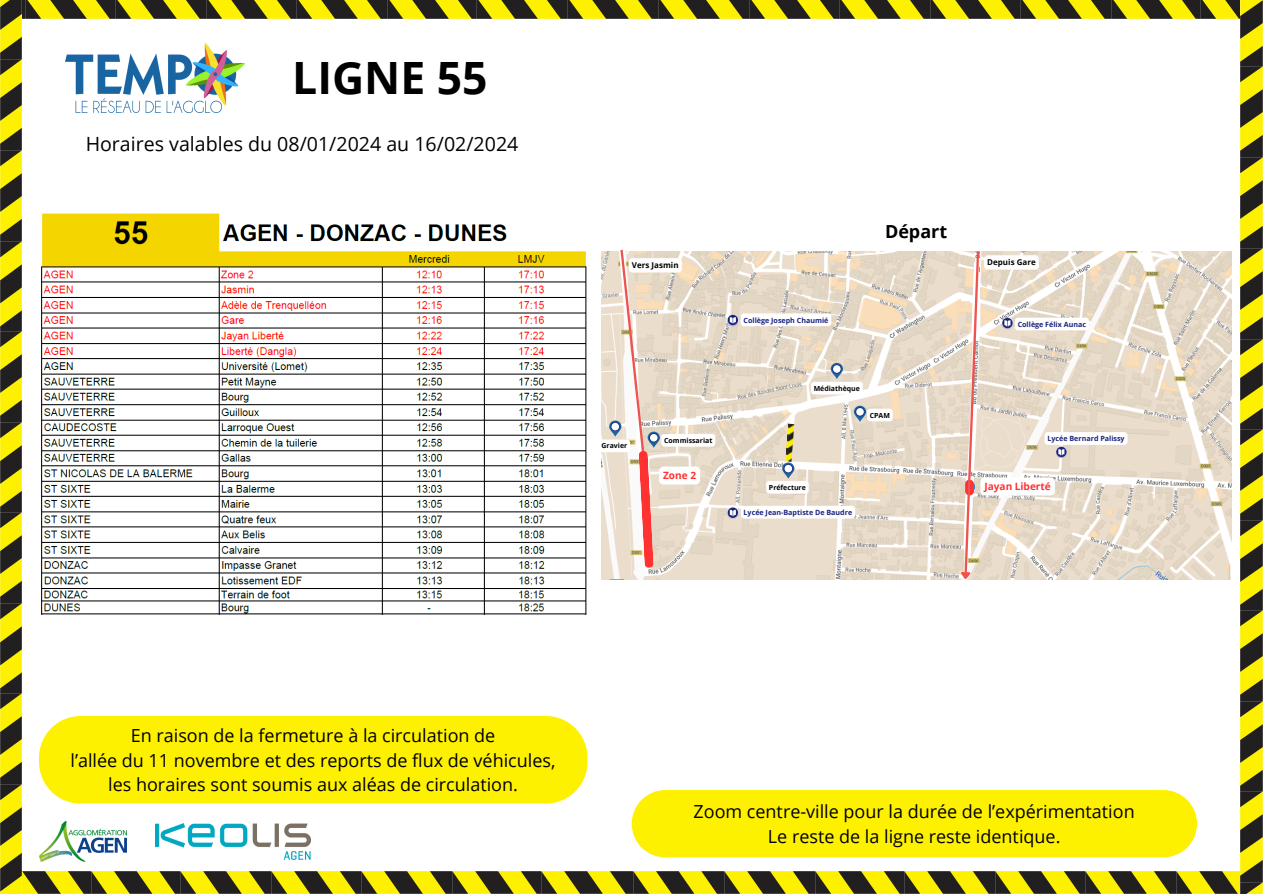
<style>
.page{position:relative;width:1263px;height:894px;background:#fff}
.page>*{position:absolute;margin:0;border:0;box-sizing:border-box;transform-origin:0 0}
.t1{font:700 44.55px "Open Sans";color:#000}
.t2{font:19.65px "Open Sans";color:#000}
.t3{font:18px "Open Sans";color:#000}
.t4{font:700 18px "Open Sans";color:#000}
.t5{font:700 10.05px "Open Sans";color:#ff3131}
.t6{font:700 7.95px "Open Sans";color:#000}
.t7{font:700 7.2px "Open Sans";color:#1a237e}
.t8{font:700 6.9px "Open Sans";color:#000}
</style>
<div class="page">
<img style="left:155px;top:823px;width:155px;height:36px">
<img style="left:39px;top:821px;width:88px;height:40px">
<img style="left:66px;top:43px;width:179px;height:70px">
<img style="left:22px;top:871px;width:69px;height:22px">
<img style="left:91px;top:871px;width:89px;height:22px">
<img style="left:180px;top:871px;width:91px;height:22px">
<img style="left:271px;top:871px;width:91px;height:22px">
<img style="left:362px;top:871px;width:91px;height:22px">
<img style="left:453px;top:871px;width:89px;height:22px">
<img style="left:542px;top:871px;width:91px;height:22px">
<img style="left:633px;top:871px;width:91px;height:22px">
<img style="left:724px;top:871px;width:91px;height:22px">
<img style="left:815px;top:871px;width:89px;height:22px">
<img style="left:904px;top:871px;width:91px;height:22px">
<img style="left:995px;top:871px;width:91px;height:22px">
<img style="left:1086px;top:871px;width:91px;height:22px">
<img style="left:1177px;top:871px;width:86px;height:22px">
<img style="left:22px;top:0;width:4px;height:19px">
<img style="left:26px;top:0;width:89px;height:19px">
<img style="left:115px;top:0;width:91px;height:19px">
<img style="left:206px;top:0;width:91px;height:19px">
<img style="left:297px;top:0;width:91px;height:19px">
<img style="left:388px;top:0;width:89px;height:19px">
<img style="left:477px;top:0;width:91px;height:19px">
<img style="left:568px;top:0;width:91px;height:19px">
<img style="left:659px;top:0;width:91px;height:19px">
<img style="left:750px;top:0;width:89px;height:19px">
<img style="left:839px;top:0;width:91px;height:19px">
<img style="left:930px;top:0;width:91px;height:19px">
<img style="left:1021px;top:0;width:91px;height:19px">
<img style="left:1112px;top:0;width:89px;height:19px">
<img style="left:1201px;top:0;width:62px;height:19px">
<img style="left:1241px;top:0;width:21px;height:67px">
<img style="left:1241px;top:67px;width:21px;height:91px">
<img style="left:1241px;top:158px;width:21px;height:91px">
<img style="left:1241px;top:249px;width:21px;height:91px">
<img style="left:1241px;top:340px;width:21px;height:89px">
<img style="left:1241px;top:429px;width:21px;height:91px">
<img style="left:1241px;top:520px;width:21px;height:90px">
<img style="left:1241px;top:610px;width:21px;height:91px">
<img style="left:1241px;top:701px;width:21px;height:90px">
<img style="left:1241px;top:791px;width:21px;height:91px">
<img style="left:1241px;top:882px;width:21px;height:11px">
<img style="left:0;top:0;width:22px;height:60px">
<img style="left:0;top:60px;width:22px;height:91px">
<img style="left:0;top:151px;width:22px;height:91px">
<img style="left:0;top:242px;width:22px;height:89px">
<img style="left:0;top:331px;width:22px;height:91px">
<img style="left:0;top:422px;width:22px;height:90px">
<img style="left:0;top:512px;width:22px;height:91px">
<img style="left:0;top:603px;width:22px;height:90px">
<img style="left:0;top:693px;width:22px;height:91px">
<img style="left:0;top:784px;width:22px;height:109px">
<div style="left:632px;top:790px;width:565px;height:67px;background:#fef100"></div>
<div style="left:39px;top:716px;width:548px;height:87px;background:#fef100"></div>
<img style="left:601px;top:251px;width:630px;height:328px">
<div style="left:741px;top:505px;width:114px;height:13px;background:#fff;border-radius:3px"></div>
<svg style="left:741px;top:313px;width:90px;height:13px"></svg>
<svg style="left:1045px;top:432px;width:82px;height:12px"></svg>
<svg style="left:1015px;top:317px;width:74px;height:13px"></svg>
<div style="left:980px;top:477px;width:75px;height:18px;background:#fff;border-radius:4px"></div>
<svg style="left:811px;top:363px;width:52px;height:31px"></svg>
<svg style="left:853px;top:405px;width:40px;height:18px"></svg>
<svg style="left:766px;top:416px;width:43px;height:77px"></svg>
<svg style="left:959px;top:251px;width:23px;height:329px"></svg>
<div style="left:984px;top:255px;width:55px;height:14px;background:#fff;border-radius:4px"></div>
<svg style="left:601px;top:249px;width:114px;height:318px"></svg>
<img style="left:41px;top:213px;width:546px;height:402px">
<p class="t1" style="left:292px;top:46px;width:197px">LIGNE 55</p>
<p class="t2" style="left:86px;top:130px;width:434px">Horaires valables du 08/01/2024 au 16/02/2024</p>
<p class="t4" style="left:885px;top:218px;width:64px">Départ</p>
<p class="t6" style="left:632px;top:259px;width:48px">Vers Jasmin</p>
<p class="t6" style="left:987px;top:256px;width:50px">Depuis Gare</p>
<p class="t8" style="left:601px;top:441px;width:27px">Gravier</p>
<p class="t8" style="left:664px;top:435px;width:50px">Commissariat</p>
<p class="t5" style="left:663px;top:468px;width:34px">Zone 2</p>
<p class="t7" style="left:744px;top:315px;width:86px">Collège Joseph Chaumié</p>
<p class="t8" style="left:814px;top:383px;width:48px">Médiathèque</p>
<p class="t8" style="left:870px;top:410px;width:22px">CPAM</p>
<p class="t8" style="left:769px;top:482px;width:38px">Préfecture</p>
<p class="t7" style="left:744px;top:507px;width:110px">Lycée Jean-Baptiste De Baudre</p>
<p class="t7" style="left:1018px;top:319px;width:70px">Collège Félix Aunac</p>
<p class="t7" style="left:1047px;top:433px;width:79px">Lycée Bernard Palissy</p>
<p class="t5" style="left:984px;top:479px;width:68px">Jayan Liberté</p>
<p class="t3" style="left:131px;top:722px;width:366px">En raison de la fermeture à la circulation de</p>
<p class="t3" style="left:70px;top:747px;width:487px">l’allée du 11 novembre et des reports de flux de véhicules,</p>
<p class="t3" style="left:108px;top:772px;width:411px">les horaires sont soumis aux aléas de circulation.</p>
<p class="t3" style="left:694px;top:798px;width:443px">Zoom centre-ville pour la durée de l’expérimentation</p>
<p class="t3" style="left:768px;top:823px;width:294px">Le reste de la ligne reste identique.</p>
</div>
